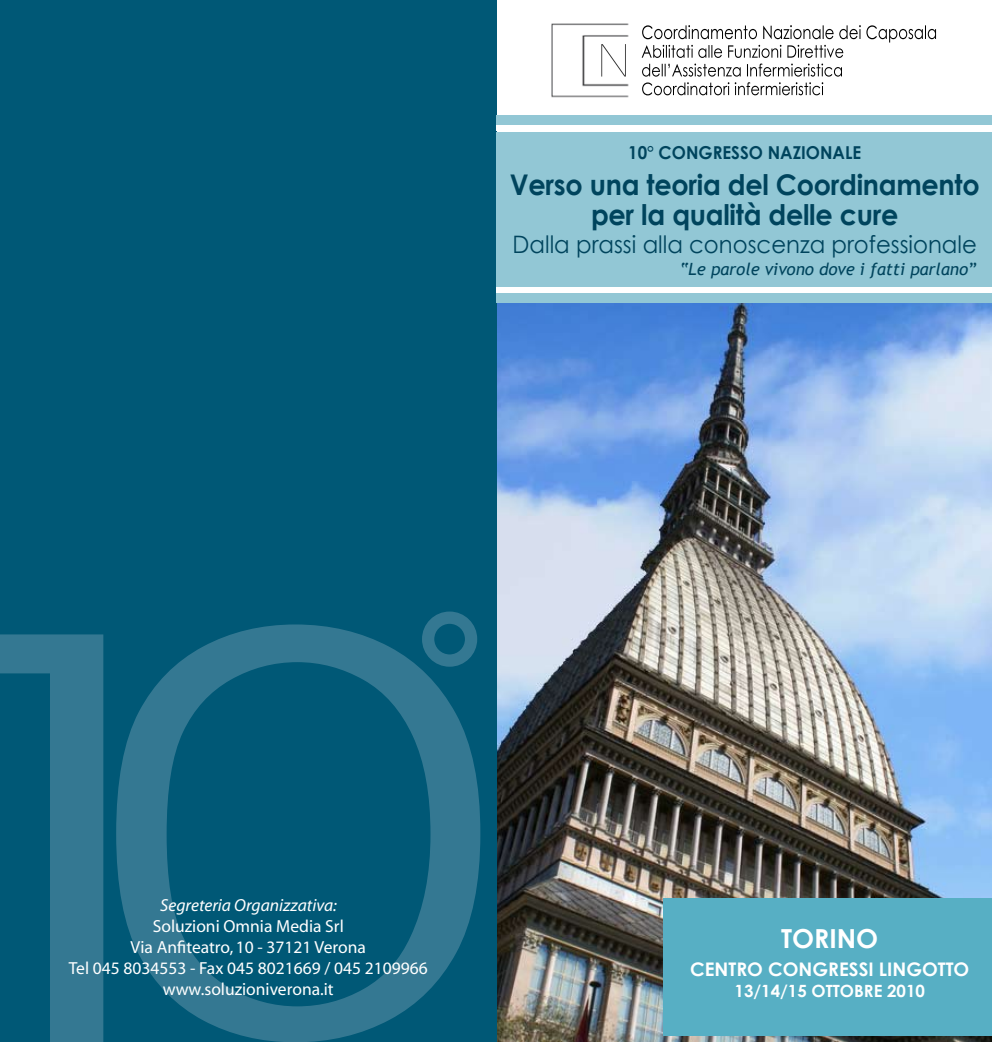
<style>
.page{position:relative;width:993px;height:1042px;background:#fff}
.page>*{position:absolute;margin:0;border:0;box-sizing:border-box;transform-origin:0 0}
.t1{font:700 28.53px/29.9px "Century Gothic";letter-spacing:-.01em;color:#00445d;text-align:center;scale:.95 1}
.t2{font:700 26.25px "Century Gothic";color:#fff}
.t3{font:23.97px "Century Gothic";color:#00445d;scale:.95 1}
.t4{font:700 18.72px "Century Gothic";color:#fff}
.t5{font:700 17.85px "Century Gothic";color:#00445d;scale:.95 1}
.t6{font:17.5px/21px "Myriad";color:#fff;text-align:center}
.t7{font:italic 17.5px "Myriad";color:#fff}
.t8{font:italic 16.8px "Trebuchet MS";color:#00445d}
.t9{font:700 16.8px "Century Gothic";color:#fff}
</style>
<div class="page">
<img style="left:496px;top:303px;width:494px;height:739px">
<div style="left:0;top:0;width:496px;height:1042px;background:#005876"></div>
<div style="left:663px;top:898px;width:327px;height:138px;background:#57afc4"></div>
<div style="left:496px;top:132px;width:494px;height:156px;background:#92c7d5"></div>
<div style="left:496px;top:115px;width:494px;height:11px;background:#92c7d5"></div>
<div style="left:496px;top:292px;width:494px;height:11px;background:#92c7d5"></div>
<div style="left:496px;top:287px;width:494px;height:6px;background:#fff"></div>
<div style="left:496px;top:125px;width:494px;height:6px;background:#fff"></div>
<svg style="left:0;top:624px;width:480px;height:418px"></svg>
<div style="left:422px;top:611px;width:55px;height:56px;border:12px solid #4e88a0;border-radius:50%"></div>
<img style="left:551px;top:23px;width:78px;height:75px">
<svg style="left:601px;top:44px;width:24px;height:33px"></svg>
<svg style="left:641px;top:25px;width:294px;height:33px"></svg>
<svg style="left:642px;top:64px;width:199px;height:31px"></svg>
<p class="t5" style="left:628px;top:141px;width:247px">10° CONGRESSO NAZIONALE</p>
<h1 class="t1" style="left:509px;top:168px;width:496px">Verso una teoria del Coordinamento per la qualità delle cure</h1>
<h3 class="t3" style="left:512px;top:228px;width:490px">Dalla prassi alla conoscenza professionale</h3>
<p class="t8" style="left:679px;top:260px;width:299px">“Le parole vivono dove i fatti parlano”</p>
<p class="t7" style="left:160px;top:896px;width:178px">Segreteria Organizzativa:</p>
<p class="t6" style="left:69px;top:916px;width:360px">Soluzioni Omnia Media Srl<br>Via Anfiteatro, 10 - 37121 Verona<br>Tel 045 8034553 - Fax 045 8021669 / 045 2109966 www.soluzioniverona.it</p>
<h2 class="t2" style="left:781px;top:921px;width:99px">TORINO</h2>
<p class="t4" style="left:690px;top:957px;width:280px">CENTRO CONGRESSI LINGOTTO</p>
<p class="t9" style="left:734px;top:980px;width:192px">13/14/15 OTTOBRE 2010</p>
</div>
